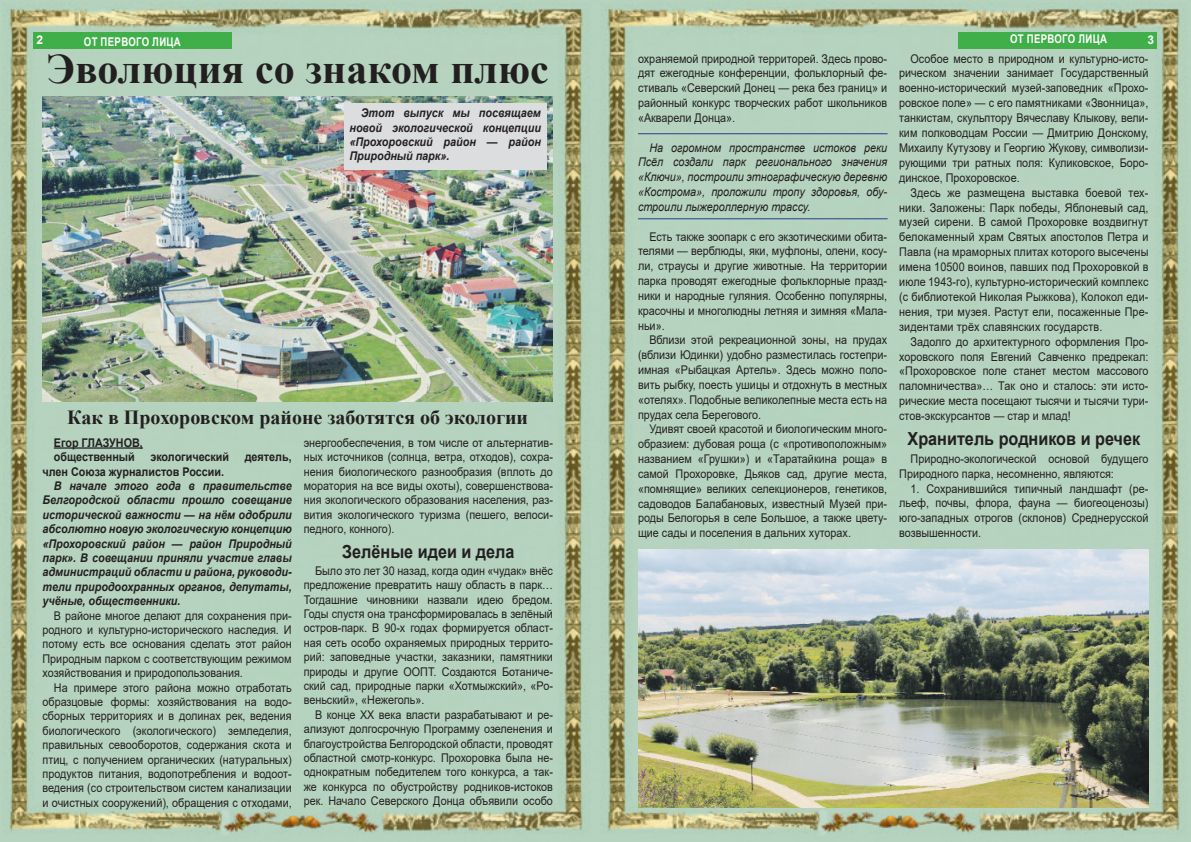
<style>
.page{position:relative;width:1191px;height:842px;background:#fff}
.page>*{position:absolute;margin:0;border:0;box-sizing:border-box;transform-origin:0 0}
.t1{font:700 42px "Times New Roman";color:#231f20}
.t2{font:700 20px "Times New Roman";color:#231f20}
.t3{font:700 18px "Arial";color:#231f20;scale:.9 1}
.t4{font:12px/14.4px "Arial";color:#231f20;text-align:justify;scale:.9 1}
.t5{font:italic 700 12px/14.4px "Arial";color:#231f20;text-align:justify;scale:.9 1}
.t6{font:italic 12px/14.8px "Arial";color:#231f20;text-align:justify;scale:.9 1}
.t7{font:700 12px/14.4px "Arial";color:#231f20;scale:.9 1}
.t8{font:700 12px "Arial";letter-spacing:.035em;color:#fff;scale:.8 1}
.t9{font:700 12px "Arial";letter-spacing:.035em;color:#fff}
</style>
<div class="page">
<img style="left:0;top:0;width:591px;height:842px">
<img style="left:591px;top:0;width:600px;height:842px">
<div style="left:33px;top:33px;width:199px;height:16px;background:#40ae49"></div>
<div style="left:958px;top:33px;width:199px;height:16px;background:#40ae49"></div>
<hr style="left:638px;top:133px;width:249px;height:1px;background:#253f8e">
<hr style="left:638px;top:218px;width:249px;height:1px;background:#253f8e">
<hr style="left:54px;top:447px;width:89px;height:2px;background:#231f20">
<img style="left:43px;top:96px;width:510px;height:306px">
<img style="left:638px;top:550px;width:510px;height:258px">
<div style="left:344px;top:103px;width:202px;height:66px;background:#dcdddf"></div>
<p class="t9" style="left:36px;top:31px;width:8px">2</p>
<p class="t8" style="left:84px;top:33px;width:123px">ОТ ПЕРВОГО ЛИЦА</p>
<p class="t8" style="left:1010px;top:31px;width:123px">ОТ ПЕРВОГО ЛИЦА</p>
<p class="t9" style="left:1147px;top:31px;width:8px">3</p>
<h1 class="t1" style="left:46px;top:39px;width:504px">Эволюция со знаком плюс</h1>
<p class="t5" style="left:349px;top:106px;width:214px;text-indent:11px">Этот выпуск мы посвящаем новой экологической концепции «Прохоровский район — район Природный парк».</p>
<h2 class="t2" style="left:67px;top:403px;width:462px">Как в Прохоровском районе заботятся об экологии</h2>
<p class="t7" style="left:54px;top:435px;width:100px">Егор ГЛАЗУНОВ, общественный</p>
<p class="t7" style="left:150px;top:450px;width:89px">экологический</p>
<p class="t7" style="left:245px;top:450px;width:54px">деятель,</p>
<p class="t7" style="left:43px;top:464px;width:203px">член Союза журналистов России.</p>
<p class="t5" style="left:43px;top:479px;width:278px;text-indent:11px">В начале этого года в правительстве Белгородской области прошло совещание исторической важности — на нём одобрили абсолютно новую экологическую концепцию «Прохоровский район — район Природный парк». В совещании приняли участие главы администраций области и района, руководи&shy;тели природоохранных органов, депутаты, учёные, общественники.</p>
<p class="t4" style="left:43px;top:608px;width:278px;text-indent:11px">В районе многое делают для сохранения при&shy;родного и культурно-исторического наследия. И потому есть все основания сделать этот район Природным парком с соответствующим режимом хозяйствования и природопользования.</p>
<p class="t4" style="left:43px;top:680px;width:278px;text-indent:11px">На примере этого района можно отработать образцовые формы: хозяйствования на водо&shy;сборных территориях и в долинах рек, ведения биологического (экологического) земледелия, правильных севооборотов, содержания скота и птиц, с получением органических (натуральных) продуктов питания, водопотребления и водоот&shy;ведения (со строительством систем канализации и очистных сооружений), обращения с отходами,</p>
<p class="t4" style="left:304px;top:435px;width:278px">энергообеспечения, в том числе от альтернатив&shy;ных источников (солнца, ветра, отходов), сохра&shy;нения биологического разнообразия (вплоть до моратория на все виды охоты), совершенствова&shy;ния экологического образования населения, раз&shy;вития экологического туризма (пешего, велоси&shy;педного, конного).</p>
<h3 class="t3" style="left:342px;top:539px;width:193px">Зелёные идеи и дела</h3>
<p class="t4" style="left:304px;top:563px;width:278px;text-indent:11px">Было это лет 30 назад, когда один «чудак» внёс предложение превратить нашу область в парк… Тогдашние чиновники назвали идею бредом.<br>Годы спустя она трансформировалась в зелёный остров-парк. В 90-х годах формируется област&shy;ная сеть особо охраняемых природных террито&shy;рий: заповедные участки, заказники, памятники природы и другие ООПТ. Создаются Ботаниче&shy;ский сад, природные парки «Хотмыжский», «Ро&shy;веньский», «Нежеголь».</p>
<p class="t4" style="left:304px;top:707px;width:278px;text-indent:11px">В конце XX века власти разрабатывают и ре&shy;ализуют долгосрочную Программу озеленения и благоустройства Белгородской области, проводят областной смотр-конкурс. Прохоровка была не&shy;однократным победителем того конкурса, а так&shy;же конкурса по обустройству родников-истоков рек. Начало Северского Донца объявили особо</p>
<p class="t4" style="left:638px;top:51px;width:278px;line-height:14.8px">охраняемой природной территорей. Здесь прово&shy;дят ежегодные конференции, фольклорный фе&shy;стиваль «Северский Донец — река без границ» и районный конкурс творческих работ школьников «Акварели Донца».</p>
<p class="t6" style="left:638px;top:140px;width:278px;text-indent:11px">На огромном пространстве истоков реки Псёл создали парк регионального значения «Ключи», построили этнографическую деревню «Кострома», проложили тропу здоровья, обу&shy;строили лыжероллерную трассу.</p>
<p class="t4" style="left:638px;top:229px;width:278px;line-height:14.8px;text-indent:11px">Есть также зоопарк с его экзотическими обита&shy;телями — верблюды, яки, муфлоны, олени, косу&shy;ли, страусы и другие животные. На территории парка проводят ежегодные фольклорные празд&shy;ники и народные гуляния. Особенно популярны, красочны и многолюдны летняя и зимняя «Мала&shy;ньи».</p>
<p class="t4" style="left:638px;top:333px;width:278px;line-height:14.8px;text-indent:11px">Вблизи этой рекреационной зоны, на прудах (вблизи Юдинки) удобно разместилась гостепри&shy;имная «Рыбацкая Артель». Здесь можно поло&shy;вить рыбку, поесть ушицы и отдохнуть в местных «отелях». Подобные великолепные места есть на прудах села Берегового.</p>
<p class="t4" style="left:638px;top:422px;width:278px;line-height:14.8px;text-indent:11px">Удивят своей красотой и биологическим много&shy;образием: дубовая роща (с «противоположным» названием «Грушки») и «Таратайкина роща» в самой Прохоровке, Дьяков сад, другие места, «помнящие» великих селекционеров, генетиков, садоводов Балабановых, известный Музей при&shy;роды Белогорья в селе Большое, а также цвету&shy;щие сады и поселения в дальних хуторах.</p>
<p class="t4" style="left:899px;top:51px;width:278px;line-height:14.9px;text-indent:11px">Особое место в природном и культурно-исто&shy;рическом значении занимает Государственный военно-исторический музей-заповедник «Прохо&shy;ровское поле» — с его памятниками «Звонница», танкистам, скульптору Вячеславу Клыкову, вели&shy;ким полководцам России — Дмитрию Донскому, Михаилу Кутузову и Георгию Жукову, символизи&shy;рующими три ратных поля: Куликовское, Боро&shy;динское, Прохоровское.</p>
<p class="t4" style="left:899px;top:185px;width:278px;line-height:14.9px;text-indent:11px">Здесь же размещена выставка боевой тех&shy;ники. Заложены: Парк победы, Яблоневый сад, музей сирени. В самой Прохоровке воздвигнут белокаменный храм Святых апостолов Петра и Павла (на мраморных плитах которого высечены имена 10500 воинов, павших под Прохоровкой в июле 1943-го), культурно-исторический комплекс (с библиотекой Николая Рыжкова), Колокол еди&shy;нения, три музея. Растут ели, посаженные Пре&shy;зидентами трёх славянских государств.</p>
<p class="t4" style="left:899px;top:334px;width:278px;line-height:14.9px;text-indent:11px">Задолго до архитектурного оформления Про&shy;хоровского поля Евгений Савченко предрекал: «Прохоровское поле станет местом массового паломничества»… Так оно и сталось: эти исто&shy;рические места посещают тысячи и тысячи тури&shy;стов-экскурсантов — стар и млад!</p>
<h3 class="t3" style="left:907px;top:426px;width:260px">Хранитель родников и речек</h3>
<p class="t4" style="left:899px;top:451px;width:278px;line-height:14.9px;text-indent:11px">Природно-экологической основой будущего<br>Природного парка, несомненно, являются:</p>
<p class="t4" style="left:899px;top:481px;width:278px;line-height:14.9px;text-indent:11px">1. Сохранившийся типичный ландшафт (ре&shy;льеф, почвы, флора, фауна — биогеоценозы) юго-западных отрогов (склонов) Среднерусской возвышенности.</p>
</div>
